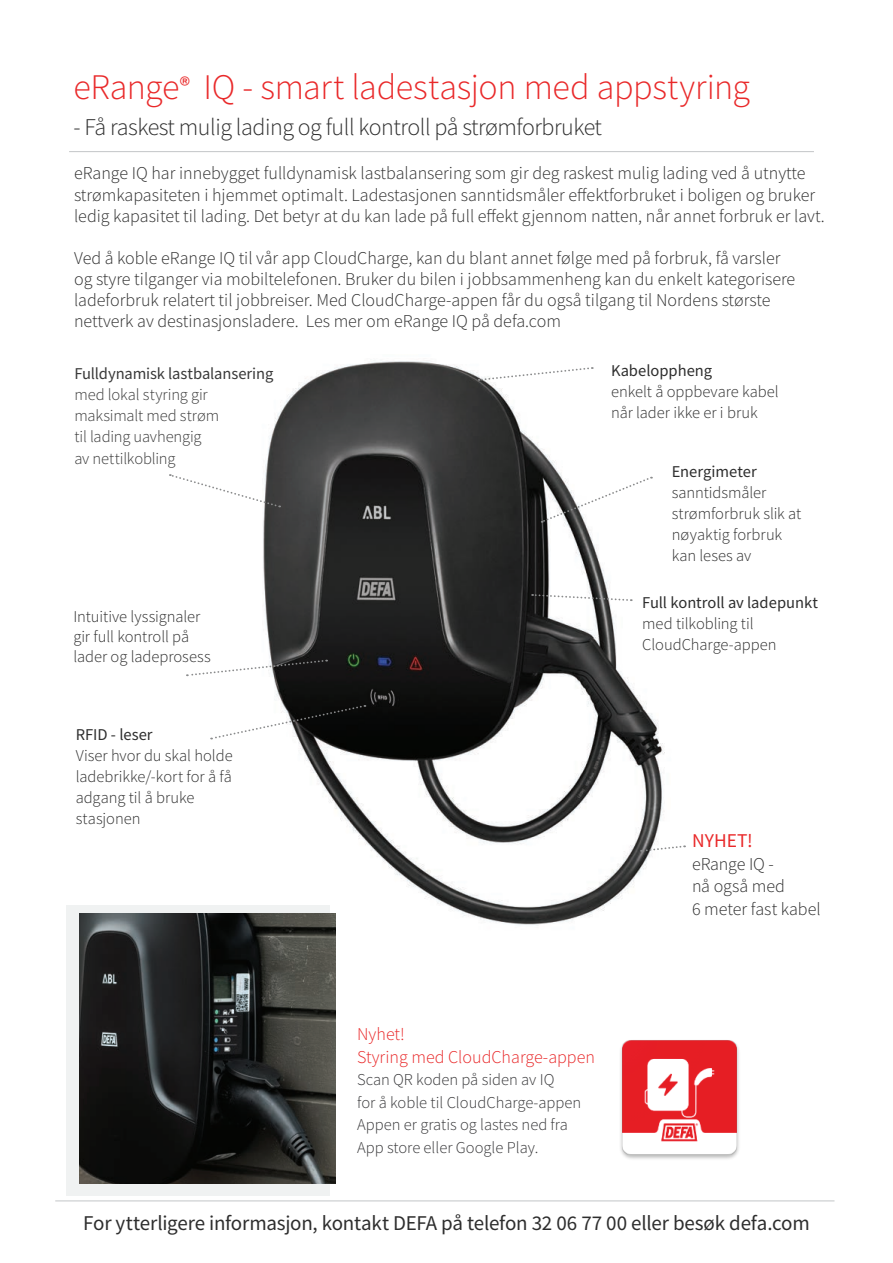
<style>
.page{position:relative;width:893px;height:1263px;background:#fff}
.page>*{position:absolute;margin:0;border:0;box-sizing:border-box;transform-origin:0 0}
.t1{font:300 36px "Source Sans Pro";letter-spacing:-.01em;color:#e9292a}
.t2{font:300 24px "Source Sans Pro";letter-spacing:-.02em;color:#2e2e2e}
.t3{font:21px "Source Sans Pro";letter-spacing:-.01em;color:#2e2e2e}
.t4{font:19.5px "Source Sans Pro";letter-spacing:.005em;color:#e9292a}
.t5{font:300 18px/21px "Source Sans Pro";color:#2e2e2e}
.t6{font:300 18px/22.5px "Source Sans Pro";color:#e9292a}
.t7{font:300 16.5px/21px "Source Sans Pro";letter-spacing:-.005em;color:#2e2e2e}
.t8{font:300 16.5px/22.5px "Source Sans Pro";color:#373739}
.t9{font:300 16.5px/21px "Source Sans Pro";letter-spacing:-.01em;color:#393939}
.t10{font:16.5px "Source Sans Pro";color:#2e2e2e}
.t11{font:16.5px "Source Sans Pro";letter-spacing:-.01em;color:#393939}
</style>
<div class="page">
<img style="left:263px;top:360px;width:423px;height:566px">
<hr style="left:55px;top:1200px;width:779px;height:1px;background:#c3c5c7">
<hr style="left:69px;top:151px;width:745px;height:1px;background:#c3c5c7">
<div style="left:66px;top:905px;width:264px;height:290px;background:#f0f2f2"></div>
<img style="left:80px;top:914px;width:256px;height:270px">
<svg style="left:641px;top:845px;width:44px;height:8px"></svg>
<svg style="left:479px;top:366px;width:114px;height:16px"></svg>
<svg style="left:211px;top:704px;width:154px;height:36px"></svg>
<svg style="left:187px;top:659px;width:140px;height:18px"></svg>
<svg style="left:541px;top:477px;width:111px;height:46px"></svg>
<svg style="left:169px;top:473px;width:111px;height:35px"></svg>
<img style="left:620px;top:1040px;width:119px;height:119px">
<svg style="left:532px;top:593px;width:100px;height:9px"></svg>
<h1 class="t1" style="left:73px;top:65px;width:678px">eRange<sup>®</sup> IQ - smart ladestasjon med appstyring</h1>
<h2 class="t2" style="left:73px;top:112px;width:530px">- Få raskest mulig lading og full kontroll på strømforbruket</h2>
<p class="t5" style="left:74px;top:163px;width:752px">eRange IQ har innebygget fulldynamisk lastbalansering som gir deg raskest mulig lading ved å utnytte strømkapasiteten i hjemmet optimalt. Ladestasjonen sanntidsmåler effektforbruket i boligen og bruker ledig kapasitet til lading. Det betyr at du kan lade på full effekt gjennom natten, når annet forbruk er lavt.</p>
<p class="t5" style="left:74px;top:247px;width:723px">Ved å koble eRange IQ til vår app CloudCharge, kan du blant annet følge med på forbruk, få varsler og styre tilganger via mobiltelefonen. Bruker du bilen i jobbsammenheng kan du enkelt kategorisere ladeforbruk relatert til jobbreiser. Med CloudCharge-appen får du også tilgang til Nordens største nettverk av destinasjonsladere. Les mer om eRange IQ på defa.com</p>
<p class="t11" style="left:74px;top:363px;width:200px">Fulldynamisk lastbalansering</p>
<p class="t9" style="left:74px;top:384px;width:146px">med lokal styring gir maksimalt med strøm til lading uavhengig av nettilkobling</p>
<p class="t7" style="left:73px;top:607px;width:139px;line-height:19.8px">Intuitive lyssignaler gir full kontroll på lader og ladeprosess</p>
<p class="t10" style="left:76px;top:724px;width:78px">RFID - leser</p>
<p class="t7" style="left:76px;top:745px;width:158px">Viser hvor du skal holde ladebrikke/-kort for å få adgang til å bruke stasjonen</p>
<p class="t10" style="left:611px;top:360px;width:103px">Kabeloppheng</p>
<p class="t7" style="left:611px;top:381px;width:169px">enkelt å oppbevare kabel når lader ikke er i bruk</p>
<p class="t10" style="left:672px;top:461px;width:87px">Energimeter</p>
<p class="t7" style="left:672px;top:482px;width:131px">sanntidsmåler strømforbruk slik at nøyaktig forbruk kan leses av</p>
<p class="t10" style="left:642px;top:592px;width:177px">Full kontroll av ladepunkt</p>
<p class="t7" style="left:642px;top:613px;width:136px">med tilkobling til<br>CloudCharge-appen</p>
<p class="t6" style="left:357px;top:1023px;width:239px">Nyhet!<br>Styring med CloudCharge-appen</p>
<p class="t8" style="left:357px;top:1068px;width:226px">Scan QR koden på siden av IQ<br>for å koble til CloudCharge-appen<br>Appen er gratis og lastes ned fra<br>App store eller Google Play.</p>
<p class="t4" style="left:692px;top:828px;width:62px">NYHET!</p>
<p class="t5" style="left:692px;top:852px;width:130px;line-height:22.5px">eRange IQ -<br>nå også med<br>6 meter fast kabel</p>
<p class="t3" style="left:83px;top:1210px;width:728px">For ytterligere informasjon, kontakt DEFA på telefon 32 06 77 00 eller besøk defa.com</p>
</div>
